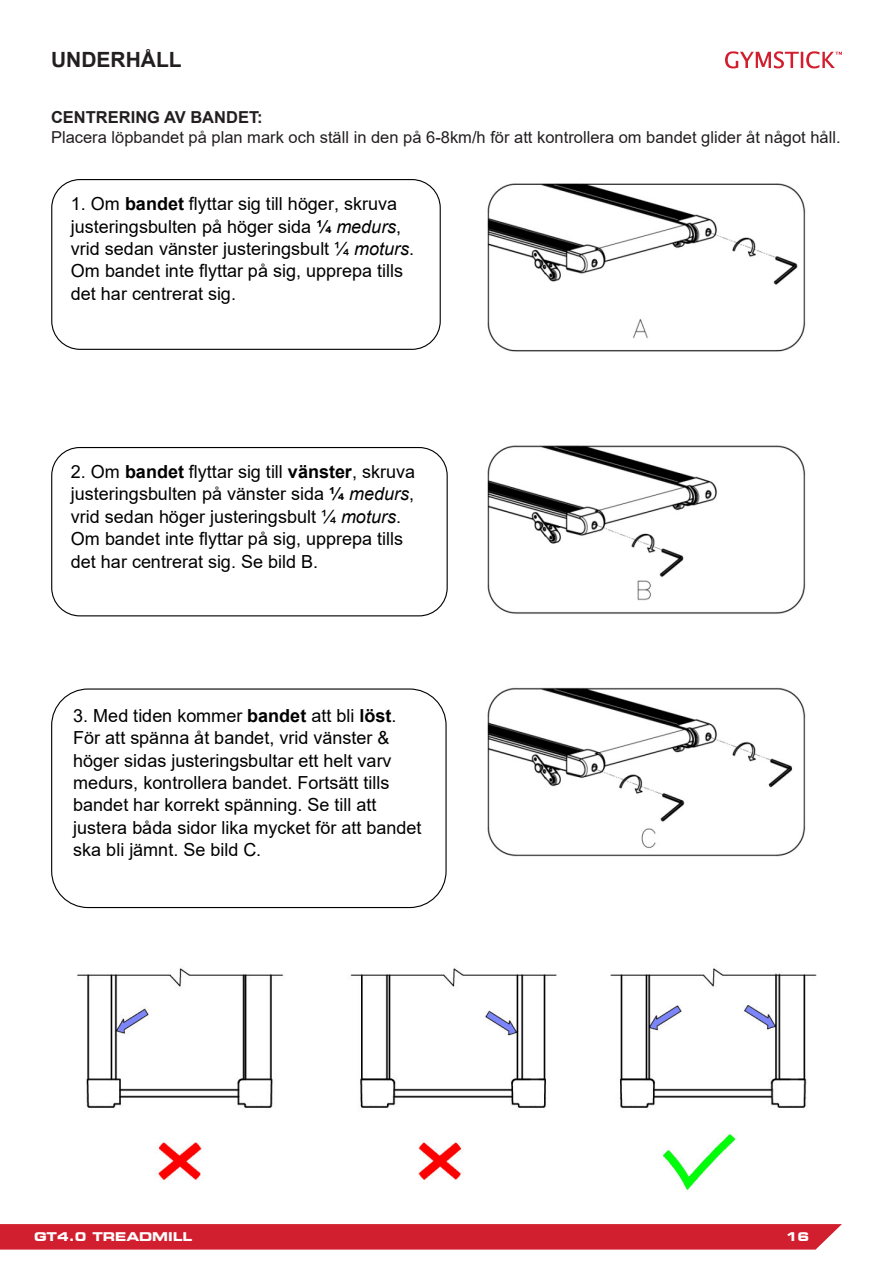
<style>
.page{position:relative;width:893px;height:1263px;background:#fff}
.page>*{position:absolute;margin:0;border:0;box-sizing:border-box;transform-origin:0 0}
.t1{font:700 21px "Arial";color:#231f20}
.t2{font:18px/22.4px "Arial";color:#000}
.t3{font:16.5px "Arial";color:#231f20}
.t4{font:700 16.5px "Arial";color:#231f20}
.t5{font:700 expanded 12px "Square 721 BT";color:#fff}
.s1{font-weight:700}
.s2{font-style:italic}
</style>
<div class="page">
<div style="left:0;top:1224px;width:842px;height:25px;background:#d21f2f"></div>
<svg style="left:725px;top:51px;width:117px;height:17px"></svg>
<img style="left:77px;top:968px;width:739px;height:222px">
<img style="left:487px;top:183px;width:319px;height:674px">
<div style="left:51px;top:179px;width:390px;height:171px;background:#fff;border:1px solid #000;border-radius:28px"></div>
<div style="left:51px;top:447px;width:397px;height:169px;background:#fff;border:1px solid #000;border-radius:28px"></div>
<div style="left:51px;top:688px;width:396px;height:220px;background:#fff;border:1px solid #000;border-radius:36px"></div>
<p class="t1" style="left:51px;top:44px;width:132px">UNDERHÅLL</p>
<p class="t4" style="left:51px;top:105px;width:213px">CENTRERING AV BANDET:</p>
<p class="t3" style="left:51px;top:125px;width:791px">Placera löpbandet på plan mark och ställ in den på 6-8km/h för att kontrollera om bandet glider åt något håll.</p>
<p class="t2" style="left:71px;top:193px;width:345px">1. Om <span class="s1">bandet</span> flyttar sig till höger, skruva justeringsbulten på höger sida <span class="s1">¼</span> <span class="s2">medurs</span>, vrid sedan vänster justeringsbult ¼ <span class="s2">moturs</span>.<br>Om bandet inte flyttar på sig, upprepa tills det har centrerat sig.</p>
<p class="t2" style="left:71px;top:460px;width:346px">2. Om <span class="s1">bandet</span> flyttar sig till <span class="s1">vänster</span>, skruva justeringsbulten på vänster sida <span class="s1">¼</span> <span class="s2">medurs</span>, vrid sedan höger justeringsbult ¼ <span class="s2">moturs</span>.<br>Om bandet inte flyttar på sig, upprepa tills det har centrerat sig. Se bild B.</p>
<p class="t2" style="left:73px;top:704px;width:350px">3. Med tiden kommer <span class="s1">bandet</span> att bli <span class="s1">löst</span>.<br>För att spänna åt bandet, vrid vänster &amp; höger sidas justeringsbultar ett helt varv medurs, kontrollera bandet. Fortsätt tills bandet har korrekt spänning. Se till att justera båda sidor lika mycket för att bandet ska bli jämnt. Se bild C.</p>
<p class="t5" style="left:34px;top:1230px;width:160px">GT4.0 TREADMILL</p>
<p class="t5" style="left:786px;top:1230px;width:25px">16</p>
</div>
